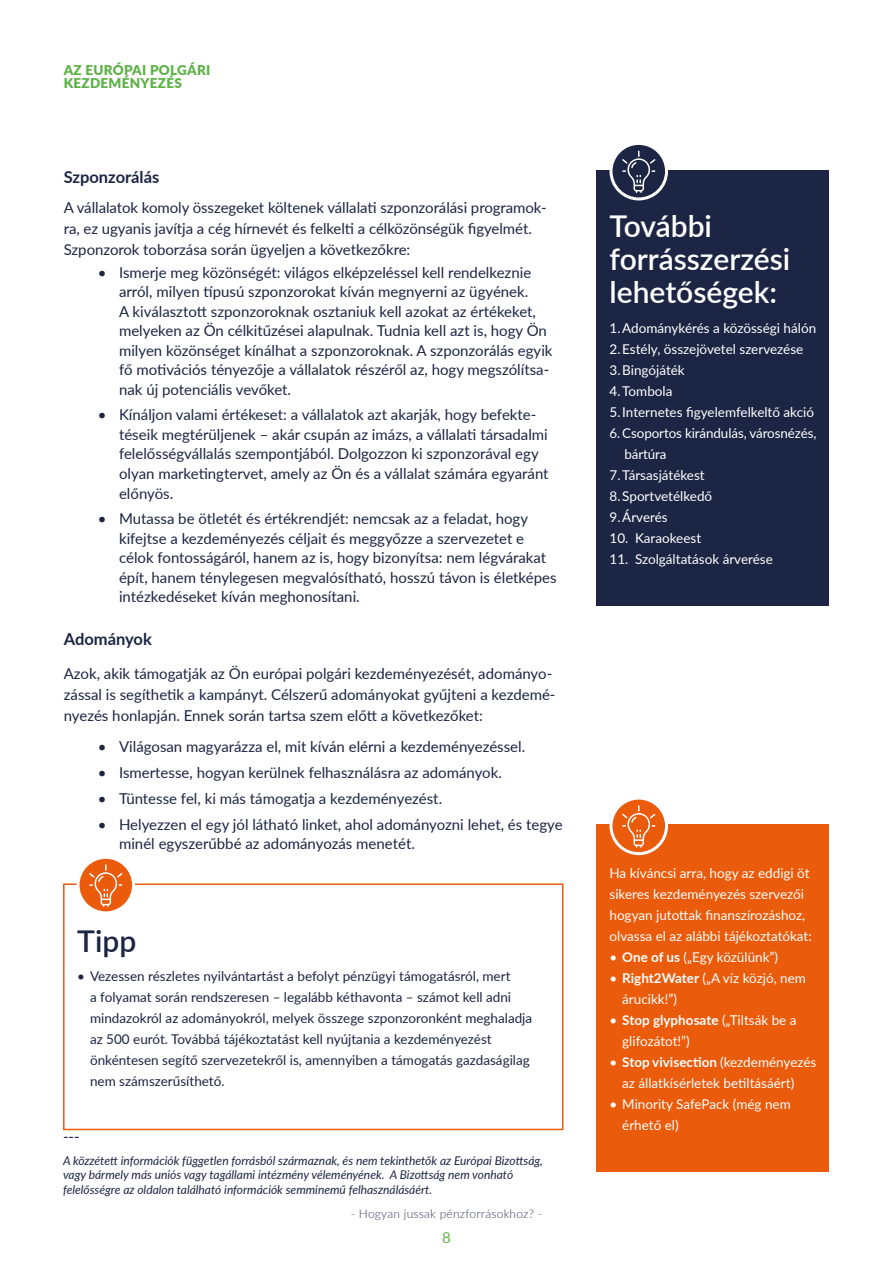
<style>
.page{position:relative;width:893px;height:1263px;background:#fff}
.page>*{position:absolute;margin:0;border:0;box-sizing:border-box;transform-origin:0 0}
.t1{font:600 30px/33px "Lato";color:#fff}
.t2{font:600 30px "Lato";color:#1c2543}
.t3{font:700 16.5px "Lato";color:#1c2543}
.t4{font:15px/19.5px "Lato";color:#1c2543}
.t5{font:15px "Lato";color:#5cb246}
.t6{font:13.5px/21px "Lato";color:#fff}
.t7{font:13.5px/21px "Lato";color:#1c2543}
.t8{font:900 13.5px/13.5px "Lato";letter-spacing:.02em;color:#5cb246}
.t9{font:italic 12px/14.4px "Lato";color:#1c2543}
.t10{font:300 12px "Lato";letter-spacing:.02em;color:#3c3e5c}
.s1{font-weight:700}
</style>
<div class="page">
<div style="left:597px;top:170px;width:232px;height:436px;background:#1c2543"></div>
<svg style="left:611px;top:143px;width:55px;height:56px"></svg>
<div style="left:609px;top:142px;width:59px;height:58px;border:3px solid #fff;border-radius:50%"></div>
<svg style="left:622px;top:151px;width:33px;height:42px"></svg>
<div style="left:63px;top:883px;width:500px;height:247px;border:2px solid #ea5b0b"></div>
<svg style="left:78px;top:857px;width:56px;height:56px"></svg>
<div style="left:77px;top:856px;width:58px;height:58px;border:3px solid #fff;border-radius:50%"></div>
<svg style="left:89px;top:864px;width:33px;height:43px"></svg>
<div style="left:597px;top:824px;width:232px;height:348px;background:#ea5b0b"></div>
<svg style="left:611px;top:798px;width:55px;height:56px"></svg>
<div style="left:609px;top:796px;width:59px;height:59px;border:3px solid #fff;border-radius:50%"></div>
<svg style="left:622px;top:805px;width:33px;height:43px"></svg>
<p class="t8" style="left:64px;top:62px;width:148px">AZ EURÓPAI POLGÁRI<br>KEZDEMÉNYEZÉS</p>
<p class="t3" style="left:64px;top:165px;width:97px">Szponzorálás</p>
<p class="t4" style="left:64px;top:196px;width:484px;line-height:21px">A vállalatok komoly összegeket költenek vállalati szponzorálási programok&shy;ra, ez ugyanis javítja a cég hírnevét és felkelti a célközönségük figyelmét.<br>Szponzorok toborzása során ügyeljen a következőkre:</p>
<p class="t4" style="left:119px;top:262px;width:435px;text-indent:-21px">• Ismerje meg közönségét: világos elképzeléssel kell rendelkeznie arról, milyen típusú szponzorokat kíván megnyerni az ügyének.<br>A kiválasztott szponzoroknak osztaniuk kell azokat az értékeket, melyeken az Ön célkitűzései alapulnak. Tudnia kell azt is, hogy Ön milyen közönséget kínálhat a szponzoroknak. A szponzorálás egyik fő motivációs tényezője a vállalatok részéről az, hogy megszólítsa&shy;nak új potenciális vevőket.</p>
<p class="t4" style="left:119px;top:405px;width:431px;text-indent:-21px">• Kínáljon valami értékeset: a vállalatok azt akarják, hogy befekte&shy;téseik megtérüljenek – akár csupán az imázs, a vállalati társadalmi felelősségvállalás szempontjából. Dolgozzon ki szponzorával egy olyan marketingtervet, amely az Ön és a vállalat számára egyaránt előnyös.</p>
<p class="t4" style="left:119px;top:508px;width:439px;text-indent:-21px">• Mutassa be ötletét és értékrendjét: nemcsak az a feladat, hogy kifejtse a kezdeményezés céljait és meggyőzze a szervezetet e célok fontosságáról, hanem az is, hogy bizonyítsa: nem légvárakat épít, hanem ténylegesen megvalósítható, hosszú távon is életképes intézkedéseket kíván meghonosítani.</p>
<p class="t3" style="left:64px;top:627px;width:90px">Adományok</p>
<p class="t4" style="left:64px;top:662px;width:493px;line-height:21px">Azok, akik támogatják az Ön európai polgári kezdeményezését, adományo&shy;zással is segíthetik a kampányt. Célszerű adományokat gyűjteni a kezdemé&shy;nyezés honlapján. Ennek során tartsa szem előtt a következőket:</p>
<p class="t4" style="left:98px;top:736px;width:429px">• Világosan magyarázza el, mit kíván elérni a kezdeményezéssel.</p>
<p class="t4" style="left:98px;top:762px;width:406px">• Ismertesse, hogyan kerülnek felhasználásra az adományok.</p>
<p class="t4" style="left:98px;top:788px;width:346px">• Tüntesse fel, ki más támogatja a kezdeményezést.</p>
<p class="t4" style="left:119px;top:814px;width:445px;text-indent:-21px">• Helyezzen el egy jól látható linket, ahol adományozni lehet, és tegye minél egyszerűbbé az adományozás menetét.</p>
<h1 class="t2" style="left:77px;top:919px;width:61px">Tipp</h1>
<p class="t7" style="left:90px;top:965px;width:444px;text-indent:-13px">• Vezessen részletes nyilvántartást a befolyt pénzügyi támogatásról, mert<br>a folyamat során rendszeresen – legalább kéthavonta – számot kell adni mindazokról az adományokról, melyek összege szponzoronként meghaladja az 500 eurót. Továbbá tájékoztatást kell nyújtania a kezdeményezést önkéntesen segítő szervezetekről is, amennyiben a támogatás gazdaságilag nem számszerűsíthető.</p>
<p class="t4" style="left:63px;top:1126px;width:18px">---</p>
<p class="t9" style="left:63px;top:1153px;width:481px">A közzétett információk független forrásból származnak, és nem tekinthetők az Európai Bizottság, vagy bármely más uniós vagy tagállami intézmény véleményének. A Bizottság nem vonható felelősségre az oldalon található információk semminemű felhasználásáért.</p>
<p class="t10" style="left:351px;top:1206px;width:193px">- Hogyan jussak pénzforrásokhoz? -</p>
<p class="t5" style="left:442px;top:1227px;width:10px">8</p>
<h1 class="t1" style="left:609px;top:208px;width:182px">További forrásszerzési lehetőségek:</h1>
<p class="t6" style="left:609px;top:317px;width:208px">1.Adománykérés a közösségi hálón</p>
<p class="t6" style="left:609px;top:338px;width:195px">2.Estély, összejövetel szervezése</p>
<p class="t6" style="left:609px;top:359px;width:77px">3.Bingójáték</p>
<p class="t6" style="left:609px;top:380px;width:64px">4.Tombola</p>
<p class="t6" style="left:609px;top:401px;width:206px">5.Internetes figyelemfelkeltő akció</p>
<p class="t6" style="left:609px;top:422px;width:208px">6.Csoportos kirándulás, városnézés,</p>
<p class="t6" style="left:624px;top:443px;width:44px">bártúra</p>
<p class="t6" style="left:609px;top:464px;width:97px">7.Társasjátékest</p>
<p class="t6" style="left:609px;top:485px;width:104px">8.Sportvetélkedő</p>
<p class="t6" style="left:609px;top:506px;width:60px">9.Árverés</p>
<p class="t6" style="left:609px;top:527px;width:93px">10. Karaokeest</p>
<p class="t6" style="left:609px;top:548px;width:165px">11. Szolgáltatások árverése</p>
<p class="t6" style="left:609px;top:862px;width:204px">Ha kíváncsi arra, hogy az eddigi öt sikeres kezdeményezés szervezői hogyan jutottak finanszírozáshoz, olvassa el az alábbi tájékoztatókat:</p>
<p class="t6" style="left:609px;top:946px;width:170px">• <span class="s1">One of us</span> („Egy közülünk”)</p>
<p class="t6" style="left:622px;top:967px;width:185px;text-indent:-13px">• <span class="s1">Right2Water</span> („A víz közjó, nem árucikk!”)</p>
<p class="t6" style="left:622px;top:1009px;width:176px;text-indent:-13px">• <span class="s1">Stop glyphosate</span> („Tiltsák be a glifozátot!”)</p>
<p class="t6" style="left:622px;top:1051px;width:196px;text-indent:-13px">• <span class="s1">Stop vivisection</span> (kezdeményezés az állatkísérletek betiltásáért)</p>
<p class="t6" style="left:622px;top:1093px;width:170px;text-indent:-13px">• Minority SafePack (még nem érhető el)</p>
</div>
